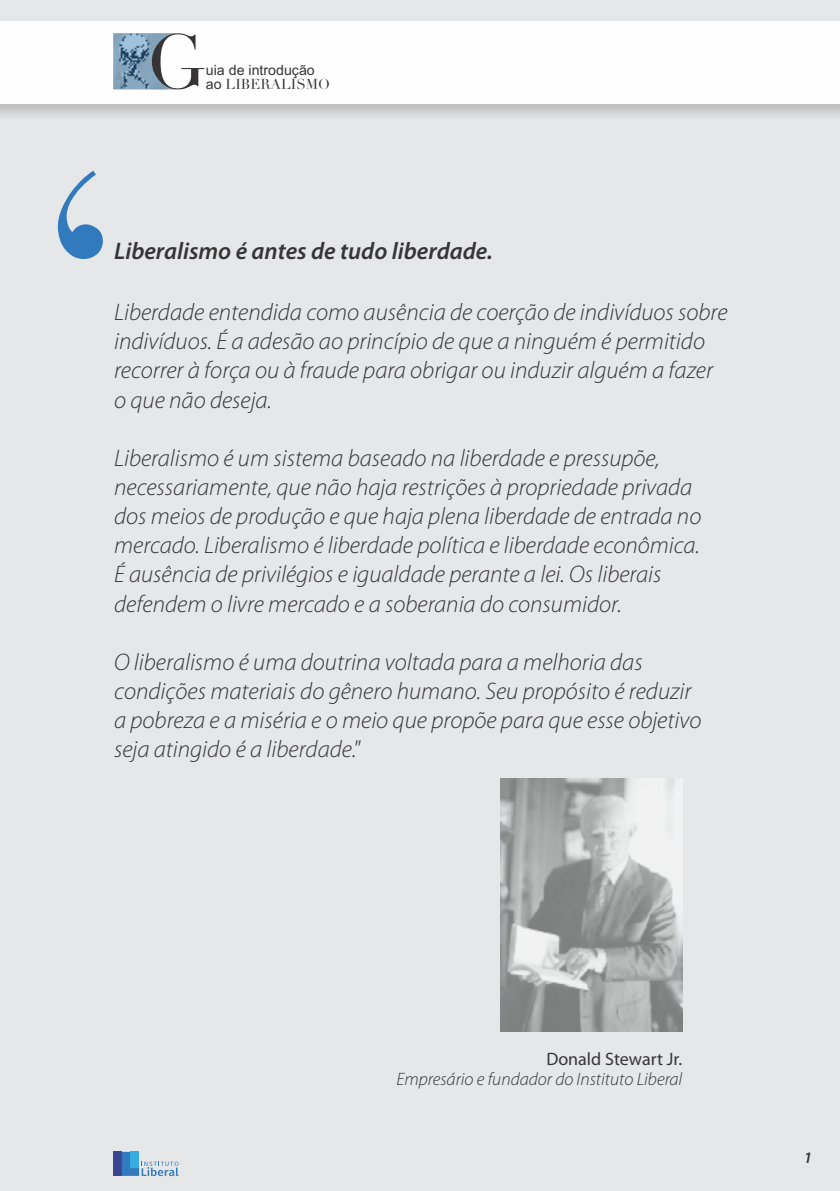
<style>
.page{position:relative;width:840px;height:1191px;background:#fff}
.page>*{position:absolute;margin:0;border:0;box-sizing:border-box;transform-origin:0 0}
.t1{font:312px "Didot";color:#307abd}
.t2{font:75.2px "Didot";color:#373435}
.t3{font:italic 300 24px/29.2px "Myriad Pro";color:#373435}
.t4{font:italic 600 24px "Myriad Pro";color:#373435}
.t5{font:italic 300 18px "Myriad Pro";color:#373435}
.t6{font:18px "Myriad Pro";color:#373435}
.t7{font:italic 600 16px "Myriad Pro";color:#373435}
.t8{font:14.2px "Arial";color:#373435}
.t9{font:14.2px "Didot";color:#373435}
.s1{font-family:"Arial"}
</style>
<div class="page">
<div style="left:0;top:0;width:839px;height:1191px;background:#e6e7e8"></div>
<div style="left:113px;top:1151px;width:9px;height:24px;background:#3b4693"></div>
<svg style="left:122px;top:1151px;width:56px;height:25px"></svg>
<img style="left:0;top:103px;width:839px;height:14px">
<div style="left:0;top:21px;width:839px;height:82px;background:#fefefe"></div>
<svg style="left:113px;top:33px;width:63px;height:56px"></svg>
<img style="left:500px;top:778px;width:182px;height:253px">
<h2 class="t2" style="left:146px;top:17px;width:61px">G</h2>
<p class="t8" style="left:206px;top:65px;width:110px">uia de introdução</p>
<p class="t9" style="left:206px;top:76px;width:126px"><span class="s1">ao</span> LIBERALISMO</p>
<h1 class="t1" style="left:37px;top:105px;width:88px">‘</h1>
<p class="t4" style="left:114px;top:241px;width:380px">Liberalismo é antes de tudo liberdade.</p>
<p class="t3" style="left:114px;top:299px;width:614px">Liberdade entendida como ausência de coerção de indivíduos sobre indivíduos. É a adesão ao princípio de que a ninguém é permitido recorrer à força ou à fraude para obrigar ou induzir alguém a fazer o que não deseja.</p>
<p class="t3" style="left:114px;top:445px;width:588px">Liberalismo é um sistema baseado na liberdade e pressupõe, necessariamente, que não haja restrições à propriedade privada dos meios de produção e que haja plena liberdade de entrada no mercado. Liberalismo é liberdade política e liberdade econômica.<br>É ausência de privilégios e igualdade perante a lei. Os liberais defendem o livre mercado e a soberania do consumidor.</p>
<p class="t3" style="left:114px;top:649px;width:588px">O liberalismo é uma doutrina voltada para a melhoria das condições materiais do gênero humano. Seu propósito é reduzir a pobreza e a miséria e o meio que propõe para que esse objetivo seja atingido é a liberdade."</p>
<p class="t6" style="left:546px;top:1051px;width:137px">Donald Stewart Jr.</p>
<p class="t5" style="left:396px;top:1071px;width:287px">Empresário e fundador do Instituto Liberal</p>
<p class="t7" style="left:803px;top:1150px;width:10px">1</p>
</div>
